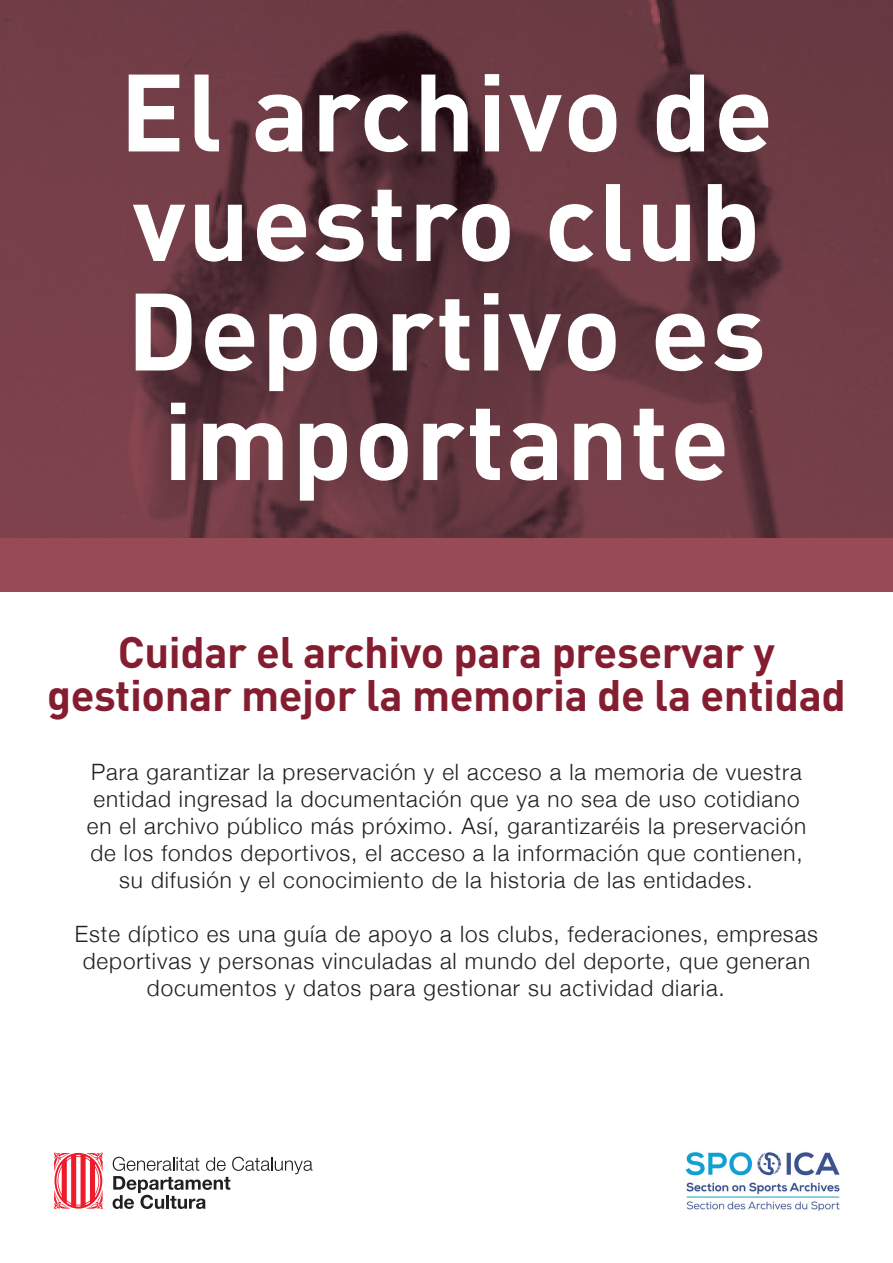
<style>
.page{position:relative;width:893px;height:1263px;background:#fff}
.page>*{position:absolute;margin:0;border:0;box-sizing:border-box;transform-origin:0 0}
.t1{font:700 108px/109.5px "DIN";letter-spacing:.02em;color:#fff;text-align:center}
.t2{font:700 43.5px/43.5px "DIN";letter-spacing:-.01em;color:#851d30;text-align:center}
.t3{font:300 22.5px "Helvetica Neue";letter-spacing:.04em;color:#231f20}
</style>
<div class="page">
<div style="left:0;top:0;width:893px;height:592px;background:#984b54"></div>
<img style="left:0;top:0;width:893px;height:537px">
<svg style="left:54px;top:1152px;width:49px;height:57px"></svg>
<svg style="left:113px;top:1157px;width:200px;height:52px"></svg>
<img style="left:685px;top:1152px;width:155px;height:59px">
<h1 class="t1" style="left:120px;top:53px;width:655px">El archivo de vuestro club<br>Deportivo es importante</h1>
<h2 class="t2" style="left:47px;top:628px;width:800px">Cuidar el archivo para preservar y gestionar mejor la memoria de la entidad</h2>
<p class="t3" style="left:91px;top:754px;width:712px">Para garantizar la preservación y el acceso a la memoria de vuestra</p>
<p class="t3" style="left:93px;top:781px;width:708px">entidad ingresad la documentación que ya no sea de uso cotidiano</p>
<p class="t3" style="left:87px;top:808px;width:721px">en el archivo público más próximo. Así, garantizaréis la preservación</p>
<p class="t3" style="left:90px;top:835px;width:714px">de los fondos deportivos, el acceso a la información que contienen,</p>
<p class="t3" style="left:119px;top:862px;width:635px">su difusión y el conocimiento de la historia de las entidades.</p>
<p class="t3" style="left:75px;top:916px;width:745px">Este díptico es una guía de apoyo a los clubs, federaciones, empresas</p>
<p class="t3" style="left:83px;top:943px;width:729px">deportivas y personas vinculadas al mundo del deporte, que generan</p>
<p class="t3" style="left:147px;top:970px;width:579px">documentos y datos para gestionar su actividad diaria.</p>
</div>
